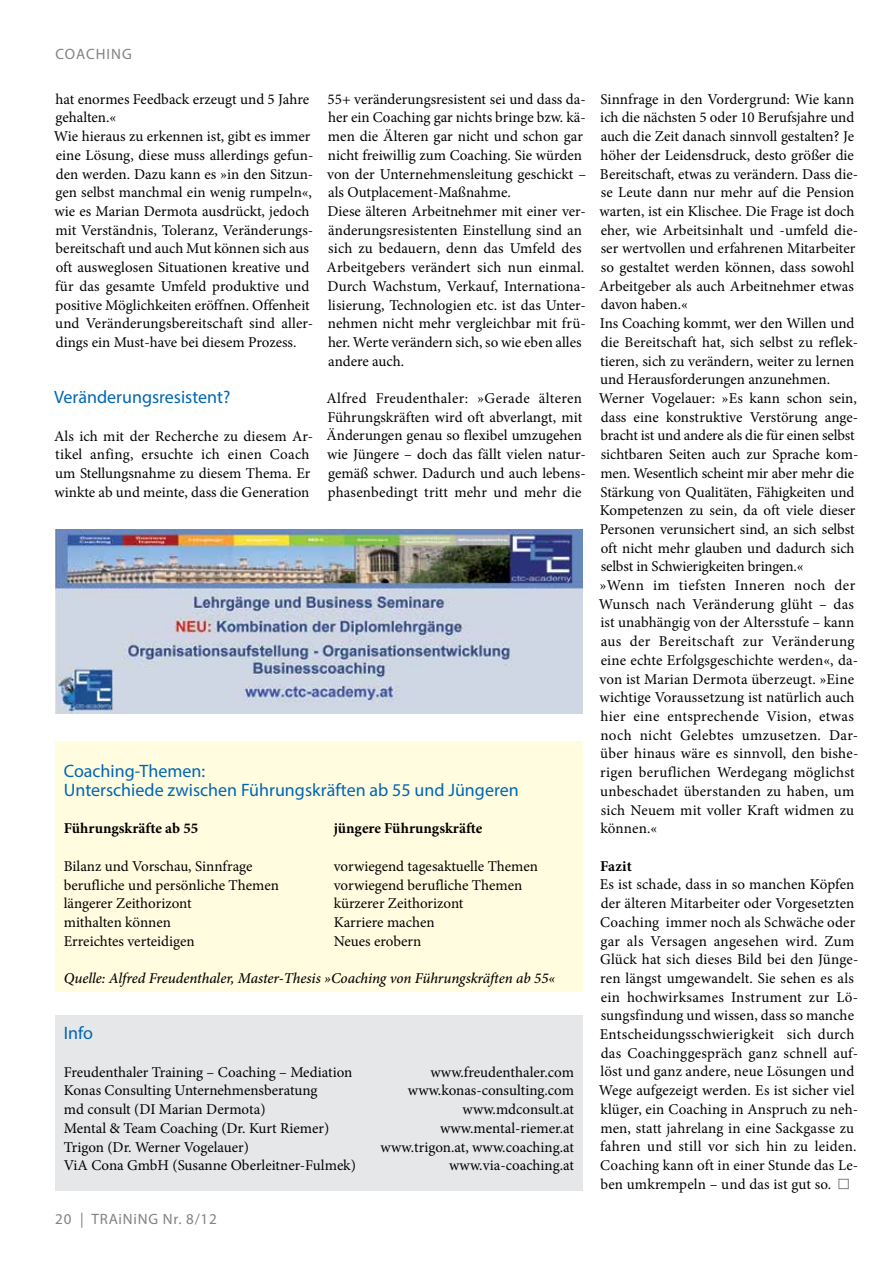
<style>
.page{position:relative;width:893px;height:1263px;background:#fff}
.page>*{position:absolute;margin:0;border:0;box-sizing:border-box;transform-origin:0 0}
.t1{font:18px/18.8px "Myriad Pro";color:#0066b3}
.t2{font:15px/18.8px "Minion Pro";color:#000}
.t3{font:italic 500 15px "Minion Pro";letter-spacing:-.005em;color:#000}
.t4{font:700 15px "Minion Pro";color:#000}
.t5{font:15px "Myriad Pro";letter-spacing:.055em;color:#808285}
</style>
<div class="page">
<div style="left:838px;top:1179px;width:11px;height:10px;border:1px solid #808285"></div>
<div style="left:55px;top:1015px;width:528px;height:176px;background:#e6e7e8"></div>
<div style="left:55px;top:741px;width:528px;height:251px;background:#fffcdf"></div>
<img style="left:55px;top:529px;width:528px;height:185px">
<p class="t5" style="left:55px;top:45px;width:75px">b re-out</p>
<p class="t2" style="left:54px;top:90px;width:261px">hat enormes Feedback erzeugt und 5 Jahre gehalten.«<br>Wie hieraus zu erkennen ist, gibt es immer eine Lösung, diese muss allerdings gefun&shy;den werden. Dazu kann es »in den Sitzun&shy;gen selbst manchmal ein wenig rumpeln«, wie es Marian Dermota ausdrückt, jedoch mit Verständnis, Toleranz, Veränderungs&shy;bereitschaft und auch Mut können sich aus oft ausweglosen Situationen kreative und für das gesamte Umfeld produktive und positive Möglichkeiten eröffnen. Offenheit und Veränderungsbereitschaft sind aller&shy;dings ein Must-have bei diesem Prozess.</p>
<p class="t1" style="left:54px;top:387px;width:178px">Veränderungsresistent?</p>
<p class="t2" style="left:54px;top:426px;width:261px">Als ich mit der Recherche zu diesem Ar&shy;tikel anfing, ersuchte ich einen Coach um Stellungsnahme zu diesem Thema. Er winkte ab und meinte, dass die Generation</p>
<p class="t5" style="left:55px;top:45px;width:67px">coaching</p>
<p class="t2" style="left:327px;top:90px;width:261px">55+ veränderungsresistent sei und dass da&shy;her ein Coaching gar nichts bringe bzw. kä&shy;men die Älteren gar nicht und schon gar nicht freiwillig zum Coaching. Sie würden von der Unternehmensleitung geschickt – als Outplacement-Maßnahme.<br>Diese älteren Arbeitnehmer mit einer ver&shy;änderungsresistenten Einstellung sind an sich zu bedauern, denn das Umfeld des Arbeitgebers verändert sich nun einmal.<br>Durch Wachstum, Verkauf, Internationa&shy;lisierung, Technologien etc. ist das Unter&shy;nehmen nicht mehr vergleichbar mit frü&shy;her. Werte verändern sich, so wie eben alles andere auch.</p>
<p class="t2" style="left:327px;top:389px;width:261px">Alfred Freudenthaler: »Gerade älteren Führungskräften wird oft abverlangt, mit Änderungen genau so flexibel umzugehen wie Jüngere – doch das fällt vielen natur&shy;gemäß schwer. Dadurch und auch lebens&shy;phasenbedingt tritt mehr und mehr die</p>
<p class="t1" style="left:64px;top:762px;width:456px">Coaching-Themen:<br>Unterschiede zwischen Führungskräften ab 55 und Jüngeren</p>
<p class="t4" style="left:64px;top:818px;width:136px">Führungskräfte ab 55</p>
<p class="t4" style="left:334px;top:818px;width:150px">jüngere Führungskräfte</p>
<p class="t2" style="left:64px;top:857px;width:190px">Bilanz und Vorschau, Sinnfrage</p>
<p class="t2" style="left:334px;top:857px;width:206px">vorwiegend tagesaktuelle Themen</p>
<p class="t2" style="left:64px;top:875px;width:217px">berufliche und persönliche Themen</p>
<p class="t2" style="left:334px;top:875px;width:190px">vorwiegend berufliche Themen</p>
<p class="t2" style="left:64px;top:894px;width:129px">längerer Zeithorizont</p>
<p class="t2" style="left:334px;top:894px;width:131px">kürzerer Zeithorizont</p>
<p class="t2" style="left:64px;top:913px;width:109px">mithalten können</p>
<p class="t2" style="left:334px;top:913px;width:102px">Karriere machen</p>
<p class="t2" style="left:64px;top:932px;width:132px">Erreichtes verteidigen</p>
<p class="t2" style="left:334px;top:932px;width:89px">Neues erobern</p>
<p class="t3" style="left:64px;top:968px;width:493px">Quelle: Alfred Freudenthaler, Master-Thesis »Coaching von Führungskräften ab 55«</p>
<p class="t1" style="left:64px;top:1023px;width:31px">I nfo</p>
<p class="t2" style="left:64px;top:1063px;width:290px">Freudenthaler Training – Coaching – Mediation</p>
<p class="t2" style="left:430px;top:1063px;width:145px">www.freudenthaler.com</p>
<p class="t2" style="left:64px;top:1081px;width:255px">Konas Consulting Unternehmensberatung</p>
<p class="t2" style="left:408px;top:1081px;width:168px">www.konas-consulting.com</p>
<p class="t2" style="left:64px;top:1100px;width:203px">md consult (DI Marian Dermota)</p>
<p class="t2" style="left:463px;top:1100px;width:113px">www.mdconsult.at</p>
<p class="t2" style="left:64px;top:1119px;width:267px">Mental &amp; Team Coaching (Dr. Kurt Riemer)</p>
<p class="t2" style="left:440px;top:1119px;width:136px">www.mental-riemer.at</p>
<p class="t2" style="left:64px;top:1137px;width:187px">Trigon (Dr. Werner Vogelauer)</p>
<p class="t2" style="left:381px;top:1137px;width:195px">www.trigon.at, www.coaching.at</p>
<p class="t2" style="left:64px;top:1156px;width:294px">ViA Cona GmbH (Susanne Oberleitner-Fulmek)</p>
<p class="t2" style="left:449px;top:1156px;width:126px">www.via-coaching.at</p>
<p class="t5" style="left:55px;top:1210px;width:163px">20 | TRAiNiNG Nr. 8/12</p>
<p class="t2" style="left:599px;top:90px;width:261px">Sinnfrage in den Vordergrund: Wie kann ich die nächsten 5 oder 10 Berufsjahre und auch die Zeit danach sinnvoll gestalten? Je höher der Leidensdruck, desto größer die Bereitschaft, etwas zu verändern. Dass die&shy;se Leute dann nur mehr auf die Pension warten, ist ein Klischee. Die Frage ist doch eher, wie Arbeitsinhalt und -umfeld die&shy;ser wertvollen und erfahrenen Mitarbeiter so gestaltet werden können, dass sowohl Arbeitgeber als auch Arbeitnehmer etwas davon haben.«<br>Ins Coaching kommt, wer den Willen und die Bereitschaft hat, sich selbst zu reflek&shy;tieren, sich zu verändern, weiter zu lernen und Herausforderungen anzunehmen.<br>Werner Vogelauer: »Es kann schon sein, dass eine konstruktive Verstörung ange&shy;bracht ist und andere als die für einen selbst sichtbaren Seiten auch zur Sprache kom&shy;men. Wesentlich scheint mir aber mehr die Stärkung von Qualitäten, Fähigkeiten und Kompetenzen zu sein, da oft viele dieser Personen verunsichert sind, an sich selbst oft nicht mehr glauben und dadurch sich selbst in Schwierigkeiten bringen.«<br>»Wenn im tiefsten Inneren noch der Wunsch nach Veränderung glüht – das ist unabhängig von der Altersstufe – kann aus der Bereitschaft zur Veränderung eine echte Erfolgsgeschichte werden«, da&shy;von ist Marian Dermota überzeugt. »Eine wichtige Voraussetzung ist natürlich auch hier eine entsprechende Vision, etwas noch nicht Gelebtes umzusetzen. Dar&shy;über hinaus wäre es sinnvoll, den bishe&shy;rigen beruflichen Werdegang möglichst unbeschadet überstanden zu haben, um sich Neuem mit voller Kraft widmen zu können.«</p>
<p class="t4" style="left:600px;top:855px;width:33px">Fazit</p>
<p class="t2" style="left:599px;top:875px;width:261px">Es ist schade, dass in so manchen Köpfen der älteren Mitarbeiter oder Vorgesetzten Coaching immer noch als Schwäche oder gar als Versagen angesehen wird. Zum Glück hat sich dieses Bild bei den Jünge&shy;ren längst umgewandelt. Sie sehen es als ein hochwirksames Instrument zur Lö&shy;sungsfindung und wissen, dass so manche Entscheidungsschwierigkeit sich durch das Coachinggespräch ganz schnell auf&shy;löst und ganz andere, neue Lösungen und Wege aufgezeigt werden. Es ist sicher viel klüger, ein Coaching in Anspruch zu neh&shy;men, statt jahrelang in eine Sackgasse zu fahren und still vor sich hin zu leiden.<br>Coaching kann oft in einer Stunde das Le&shy;ben umkrempeln – und das ist gut so.</p>
</div>
